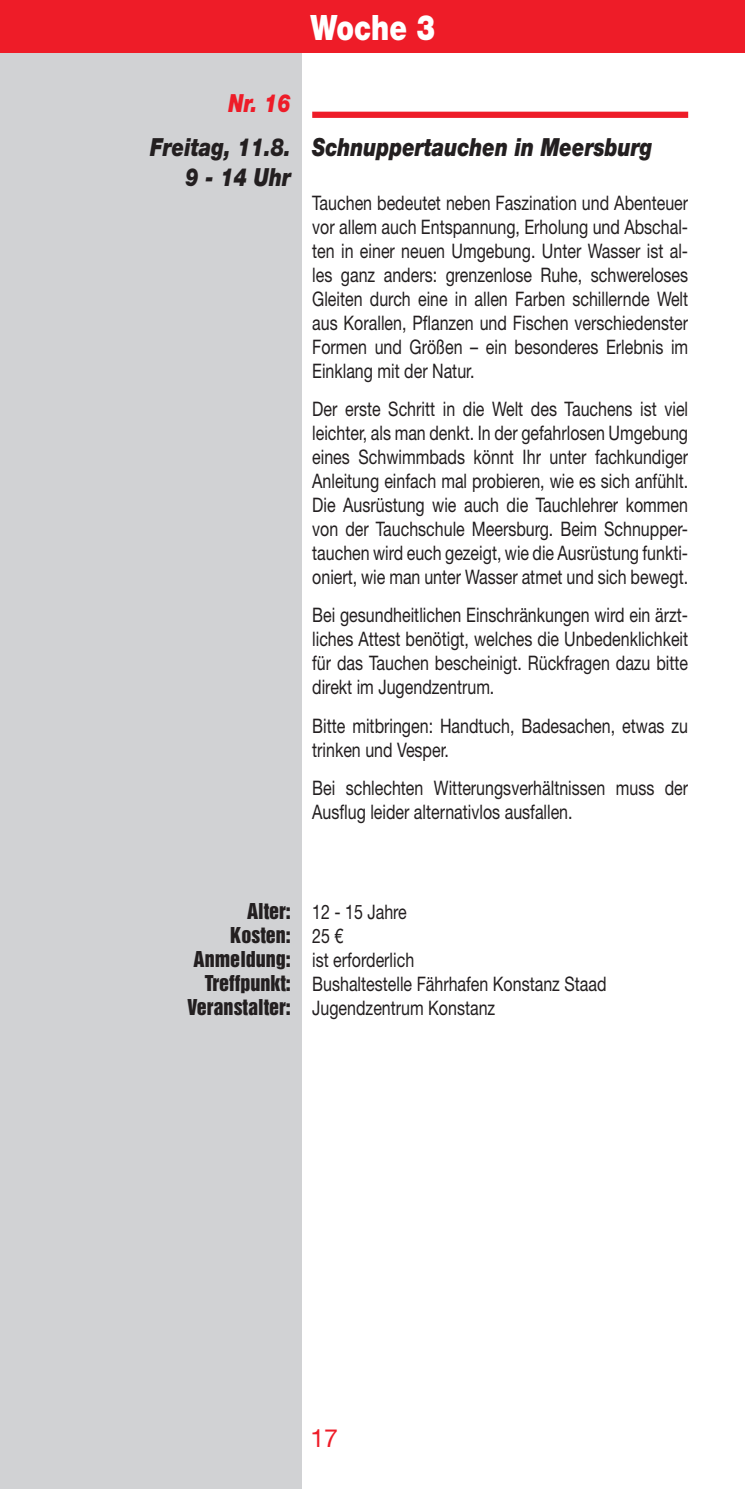
<style>
.page{position:relative;width:745px;height:1489px;background:#fff}
.page>*{position:absolute;margin:0;border:0;box-sizing:border-box;transform-origin:0 0}
.t1{font:900 35px "Helvetica Neue LT";color:#fff;scale:.8 1}
.t2{font:italic 900 25px/30px "Helvetica Neue LT";color:#231f20;scale:.8 1}
.t3{font:italic 900 25px "Helvetica Neue LT";color:#ee1c28;scale:.8 1}
.t4{font:25px "Helvetica Neue LT";color:#ee1c28}
.t5{font:20px/24px "Helvetica Neue LT";color:#231f20;text-align:justify;scale:.8 1}
.t6{font:20px "Helvetica Inserat LT";color:#231f20}
.s1{font-family:"Helvetica Inserat LT"}
.s2{font-family:"Helvetica Neue LT"}
</style>
<div class="page">
<div style="left:0;top:0;width:301px;height:1488px;background:#d1d2d4"></div>
<div style="left:0;top:0;width:744px;height:53px;background:#ee1c28"></div>
<div style="left:312px;top:112px;width:375px;height:6px;background:#ee1c28"></div>
<h1 class="t1" style="left:310px;top:7px;width:157px">Woche 3</h1>
<p class="t3" style="left:228px;top:87px;width:79px">Nr. 16</p>
<p class="t2" style="left:185px;top:131px;width:584px;text-indent:-35px">Freitag, 11.8. Schnuppertauchen in Meersburg<br>9 - 14 Uhr</p>
<p class="t5" style="left:312px;top:190px;width:471px">Tauchen bedeutet neben Faszination und Abenteuer vor allem auch Entspannung, Erholung und Abschal&shy;ten in einer neuen Umgebung. Unter Wasser ist al&shy;les ganz anders: grenzenlose Ruhe, schwereloses Gleiten durch eine in allen Farben schillernde Welt aus Korallen, Pflanzen und Fischen verschiedenster Formen und Größen – ein besonderes Erlebnis im Einklang mit der Natur.</p>
<p class="t5" style="left:312px;top:397px;width:471px">Der erste Schritt in die Welt des Tauchens ist viel leichter, als man denkt. In der gefahrlosen Umgebung eines Schwimmbads könnt Ihr unter fachkundiger Anleitung einfach mal probieren, wie es sich anfühlt.<br>Die Ausrüstung wie auch die Tauchlehrer kommen von der Tauchschule Meersburg. Beim Schnupper&shy;tauchen wird euch gezeigt, wie die Ausrüstung funkti&shy;oniert, wie man unter Wasser atmet und sich bewegt.</p>
<p class="t5" style="left:312px;top:603px;width:471px">Bei gesundheitlichen Einschränkungen wird ein ärzt&shy;liches Attest benötigt, welches die Unbedenklichkeit für das Tauchen bescheinigt. Rückfragen dazu bitte direkt im Jugendzentrum.</p>
<p class="t5" style="left:312px;top:713px;width:471px">Bitte mitbringen: Handtuch, Badesachen, etwas zu trinken und Vesper.</p>
<p class="t5" style="left:312px;top:775px;width:471px">Bei schlechten Witterungsverhältnissen muss der<br>Ausflug leider alternativlos ausfallen.</p>
<p class="t5" style="left:247px;top:899px;width:201px"><span class="s1">Alter:</span> 12 - 15 Jahre</p>
<p class="t6" style="left:230px;top:923px;width:114px">Kosten: <span class="s2">25 €</span></p>
<p class="t5" style="left:193px;top:947px;width:277px"><span class="s1">Anmeldung:</span> ist erforderlich</p>
<p class="t5" style="left:204px;top:971px;width:503px"><span class="s1">Treffpunkt:</span> Bushaltestelle Fährhafen Konstanz Staad</p>
<p class="t5" style="left:187px;top:995px;width:386px"><span class="s1">Veranstalter:</span> Jugendzentrum Konstanz</p>
<p class="t4" style="left:310px;top:1422px;width:29px">17</p>
</div>
